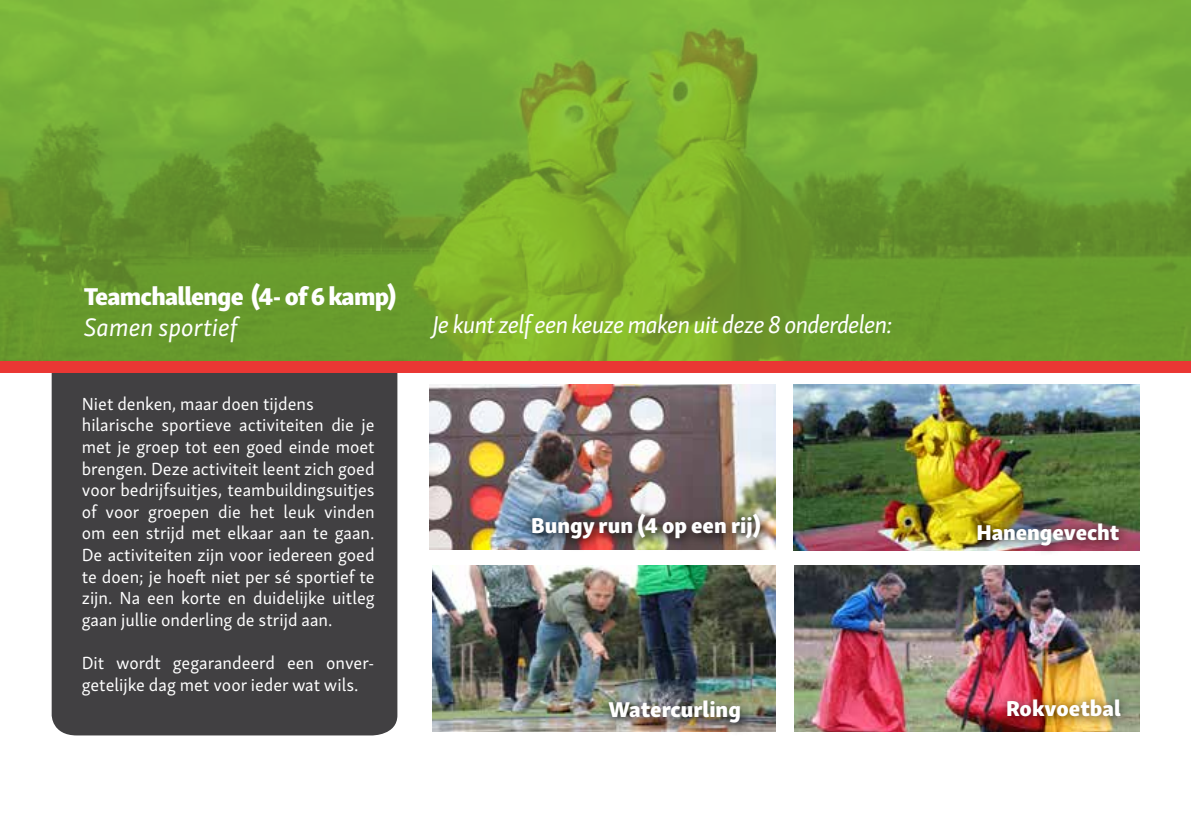
<style>
.page{position:relative;width:1191px;height:840px;background:#fff}
.page>*{position:absolute;margin:0;border:0;box-sizing:border-box;transform-origin:0 0}
.t1{font:italic 26px "Skolar Sans Latn";color:#fff}
.t2{font:italic 25px "Skolar Sans Latn";letter-spacing:-.03em;color:#fff}
.t3{font:25px "Skolar Sans Latn Eb";letter-spacing:-.03em;color:#fff}
.t4{font:22px "Skolar Sans Latn Eb";color:#fff}
.t5{font:18px/21.6px "Skolar Sans Latn";color:#fff}
</style>
<div class="page">
<img style="left:429px;top:384px;width:346px;height:165px">
<div style="left:52px;top:373px;width:345px;height:362px;background:#414042"></div>
<svg style="left:0;top:0;width:1191px;height:361px;background:#73a632"></svg>
<img style="left:793px;top:384px;width:346px;height:166px">
<img style="left:795px;top:565px;width:344px;height:166px">
<div style="left:523px;top:508px;width:249px;height:44px;background:#000;opacity:.75"></div>
<div style="left:968px;top:514px;width:162px;height:42px;background:#000;opacity:.75"></div>
<div style="left:998px;top:690px;width:134px;height:37px;background:#000;opacity:.75"></div>
<hr style="left:1190px;top:371px;width:1px;height:468px;background:#414042">
<div style="left:0;top:361px;width:1191px;height:12px;background:#ea3734"></div>
<img style="left:432px;top:565px;width:343px;height:166px">
<div style="left:600px;top:693px;width:152px;height:42px;background:#000;opacity:.75"></div>
<h2 class="t3" style="left:84px;top:275px;width:314px">Teamchallenge (4- of 6 kamp)</h2>
<h1 class="t1" style="left:84px;top:308px;width:156px">Samen sportief</h1>
<h2 class="t2" style="left:432px;top:305px;width:462px">Je kunt zelf een keuze maken uit deze 8 onderdelen:</h2>
<p class="t5" style="left:82px;top:391px;width:294px">Niet denken, maar doen tijdens hilarische sportieve activiteiten die je met je groep tot een goed einde moet brengen. Deze activiteit leent zich goed voor bedrijfsuitjes, teambuildingsuitjes of voor groepen die het leuk vinden om een strijd met elkaar aan te gaan.<br>De activiteiten zijn voor iedereen goed te doen; je hoeft niet per sé sportief te zijn. Na een korte en duidelijke uitleg gaan jullie onderling de strijd aan.</p>
<p class="t5" style="left:82px;top:650px;width:294px">Dit wordt gegarandeerd een onver&shy;getelijke dag met voor ieder wat wils.</p>
<p class="t4" style="left:531px;top:506px;width:231px">Bungy run (4 op een rij)</p>
<p class="t4" style="left:976px;top:513px;width:145px">Hanengevecht</p>
<p class="t4" style="left:608px;top:690px;width:134px">Watercurling</p>
<p class="t4" style="left:1006px;top:688px;width:116px">Rokvoetbal</p>
</div>
